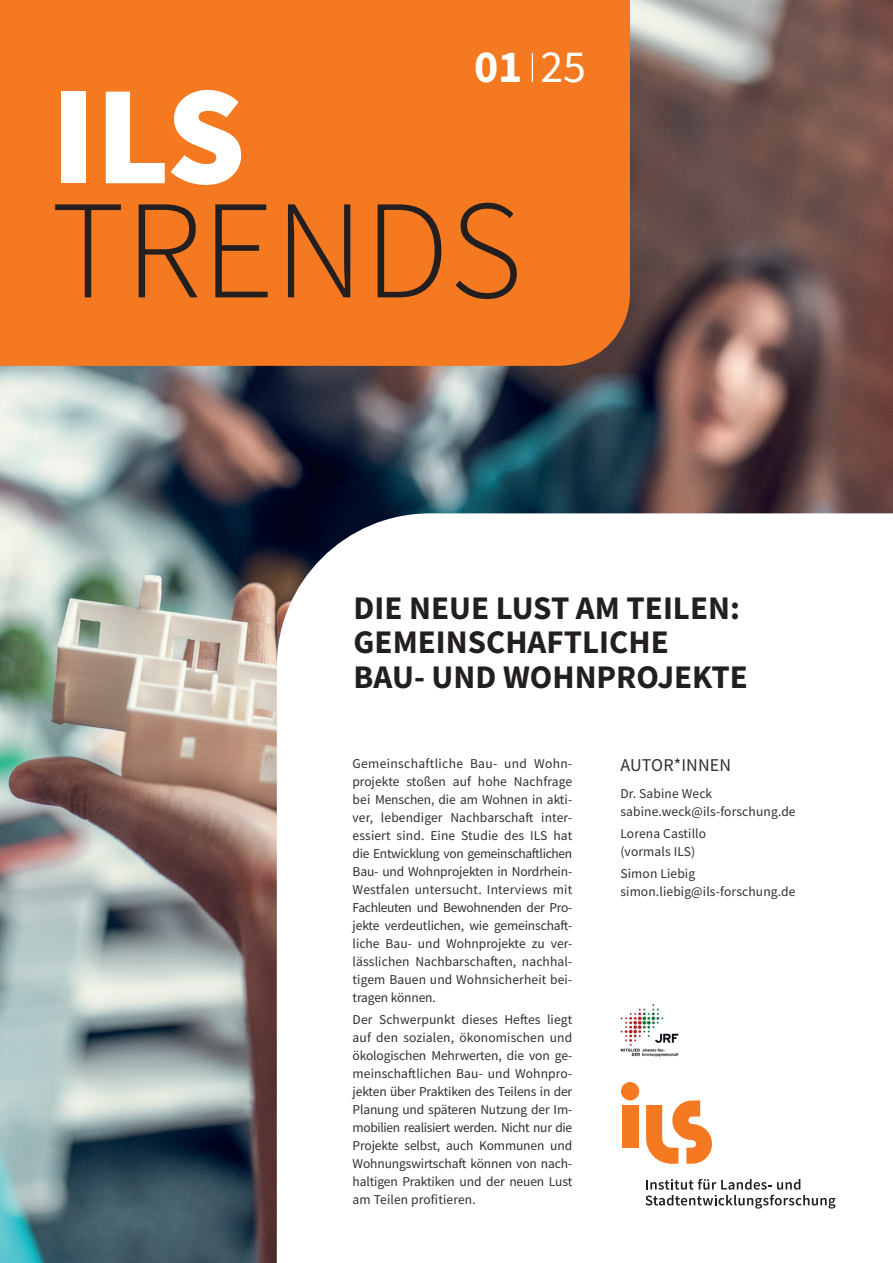
<style>
.page{position:relative;width:893px;height:1263px;background:#fff}
.page>*{position:absolute;margin:0;border:0;box-sizing:border-box;transform-origin:0 0}
.t1{font:300 141px "Source Sans Pro";color:#231f20}
.t2{font:900 141px "Source Sans Pro";color:#fff}
.t3{font:700 45.9px "Source Sans Pro";color:#fff}
.t4{font:700 33px/34.5px "Source Sans Pro";color:#231f20}
.t5{font:18px "Source Sans Pro";letter-spacing:.01em;color:#312f30}
.t6{font:13.5px/18px "Source Sans Pro";letter-spacing:.01em;color:#312f30}
.s1{font-weight:400}
</style>
<div class="page">
<img style="left:0;top:0;width:893px;height:1263px">
<div style="left:0;top:0;width:630px;height:366px;background:#f47921"></div>
<svg style="left:277px;top:513px;width:616px;height:750px"></svg>
<svg style="left:532px;top:53px;width:1px;height:29px"></svg>
<svg style="left:645px;top:1179px;width:190px;height:29px"></svg>
<div style="left:621px;top:1082px;width:18px;height:18px;background:#f47921;border-radius:50%"></div>
<div style="left:622px;top:1105px;width:16px;height:43px;background:#f47921"></div>
<svg style="left:646px;top:1100px;width:66px;height:64px"></svg>
<img style="left:613px;top:996px;width:74px;height:65px">
<h2 class="t3" style="left:474px;top:35px;width:114px">01 <span class="s1">25</span></h2>
<h1 class="t2" style="left:51px;top:39px;width:196px">ILS</h1>
<h1 class="t1" style="left:51px;top:164px;width:473px">TRENDS</h1>
<h3 class="t4" style="left:354px;top:590px;width:396px">DIE NEUE LUST AM TEILEN:<br>GEMEINSCHAFTLICHE<br>BAU- UND WOHNPROJEKTE</h3>
<p class="t6" style="left:353px;top:754px;width:221px;text-align:justify">Gemeinschaftliche Bau- und Wohn&shy;projekte stoßen auf hohe Nachfrage bei Menschen, die am Wohnen in akti&shy;ver, lebendiger Nachbarschaft inter&shy;essiert sind. Eine Studie des ILS hat die Entwicklung von gemeinschaftlichen Bau- und Wohnprojekten in Nordrhein-Westfalen untersucht. Interviews mit Fachleuten und Bewohnenden der Pro&shy;jekte verdeutlichen, wie gemeinschaft&shy;liche Bau- und Wohnprojekte zu ver&shy;lässlichen Nachbarschaften, nachhal&shy;tigem Bauen und Wohnsicherheit bei&shy;tragen können.</p>
<p class="t6" style="left:353px;top:1010px;width:221px;text-align:justify">Der Schwerpunkt dieses Heftes liegt auf den sozialen, ökonomischen und ökologischen Mehrwerten, die von ge&shy;meinschaftlichen Bau- und Wohnpro&shy;jekten über Praktiken des Teilens in der Planung und späteren Nutzung der Im&shy;mobilien realisiert werden. Nicht nur die Projekte selbst, auch Kommunen und Wohnungswirtschaft können von nach&shy;haltigen Praktiken und der neuen Lust am Teilen profitieren.</p>
<h3 class="t5" style="left:620px;top:754px;width:112px">AUTOR*INNEN</h3>
<p class="t6" style="left:620px;top:784px;width:177px">Dr. Sabine Weck sabine.weck@ils-forschung.de</p>
<p class="t6" style="left:620px;top:825px;width:87px">Lorena Castillo (vormals ILS)</p>
<p class="t6" style="left:620px;top:865px;width:177px">Simon Liebig simon.liebig@ils-forschung.de</p>
</div>
